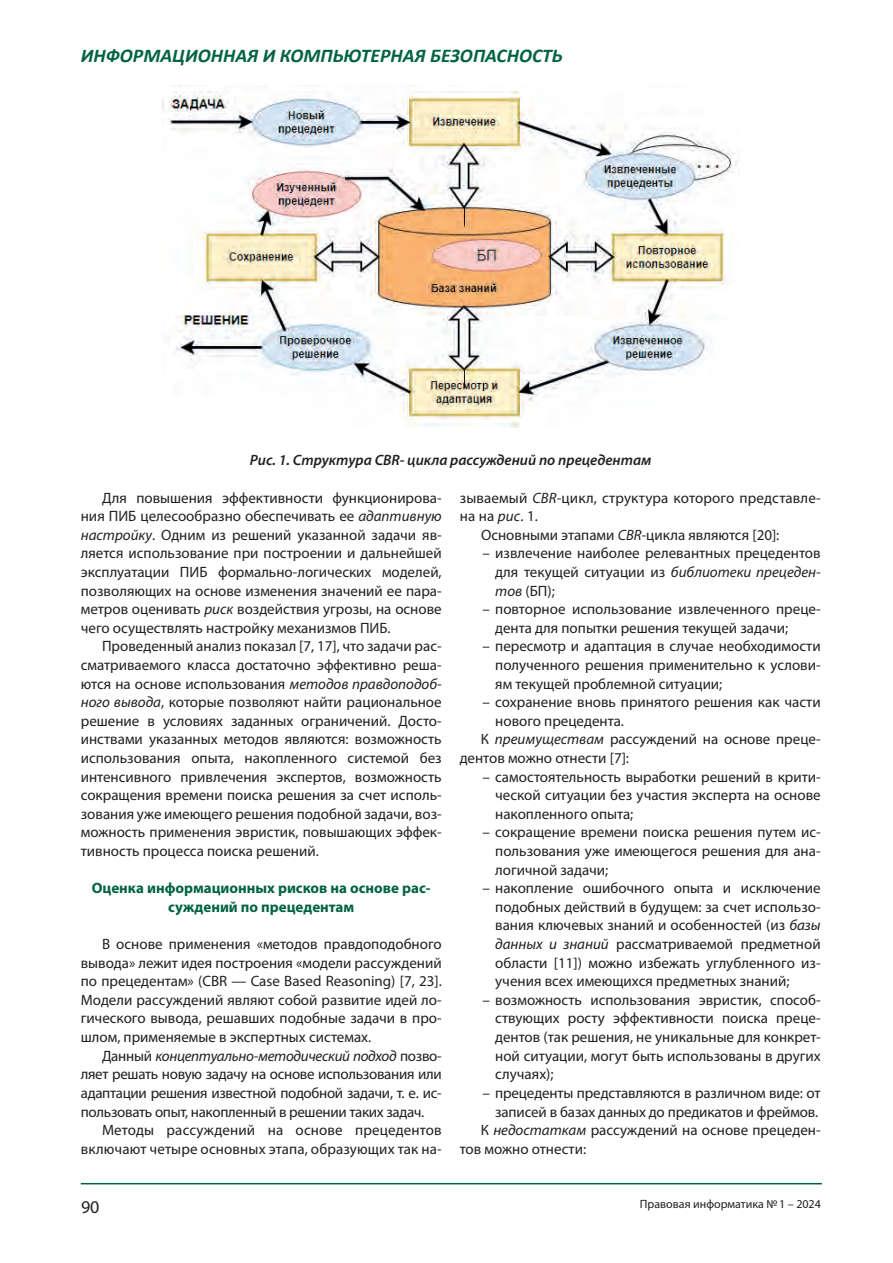
<style>
.page{position:relative;width:893px;height:1263px;background:#fff}
.page>*{position:absolute;margin:0;border:0;box-sizing:border-box;transform-origin:0 0}
.t1{font:italic 700 19.5px "Calibri";color:#00633f}
.t2{font:18px "Myriad Pro";color:#231f20}
.t3{font:15px/18.6px "Myriad Pro";color:#231f20;text-align:justify}
.t4{font:700 15px/18.6px "Myriad Pro";color:#00633f;text-align:center}
.t5{font:italic 600 15px "Myriad Pro";color:#231f20}
.t6{font:12px "Myriad Pro";color:#231f20}
.s1{font-style:italic}
</style>
<div class="page">
<hr style="left:81px;top:1183px;width:741px;height:1px;background:#00633f">
<img style="left:162px;top:85px;width:576px;height:343px">
<h1 class="t1" style="left:81px;top:44px;width:483px">ИНФОРМАЦИОННАЯ И КОМПЬЮТЕРНАЯ БЕЗОПАСНОСТЬ</h1>
<p class="t5" style="left:250px;top:451px;width:403px">Рис. 1. Структура CBR- цикла рассуждений по прецедентам</p>
<p class="t3" style="left:81px;top:488px;width:362px;text-indent:21px">Для повышения эффективности функционирова&shy;ния ПИБ целесообразно обеспечивать ее <span class="s1">адаптивную настройку</span>. Одним из решений указанной задачи яв&shy;ляется использование при построении и дальнейшей эксплуатации ПИБ формально-логических моделей, позволяющих на основе изменения значений ее пара&shy;метров оценивать <span class="s1">риск</span> воздействия угрозы, на основе чего осуществлять настройку механизмов ПИБ.</p>
<p class="t3" style="left:81px;top:637px;width:362px;text-indent:21px">Проведенный анализ показал [7, 17], что задачи рас&shy;сматриваемого класса достаточно эффективно реша&shy;ются на основе использования <span class="s1">методов правдоподоб&shy;ного вывода</span>, которые позволяют найти рациональное решение в условиях заданных ограничений. Досто&shy;инствами указанных методов являются: возможность использования опыта, накопленного системой без интенсивного привлечения экспертов, возможность сокращения времени поиска решения за счет исполь&shy;зования уже имеющего решения подобной задачи, воз&shy;можность применения эвристик, повышающих эффек&shy;тивность процесса поиска решений.</p>
<p class="t4" style="left:92px;top:878px;width:340px">Оценка информационных рисков на основе рас&shy;суждений по прецедентам</p>
<p class="t3" style="left:81px;top:934px;width:362px;text-indent:21px">В основе применения «методов правдоподобного вывода» лежит идея построения «модели рассуждений по прецедентам» (СBR — Case Based Reasoning) [7, 23].<br>Модели рассуждений являют собой развитие идей ло&shy;гического вывода, решавших подобные задачи в про&shy;шлом, применяемые в экспертных системах.</p>
<p class="t3" style="left:81px;top:1046px;width:362px;text-indent:21px">Данный <span class="s1">концептуально-методический подход</span> позво&shy;ляет решать новую задачу на основе использования или адаптации решения известной подобной задачи, т. е. ис&shy;пользовать опыт, накопленный в решении таких задач.</p>
<p class="t3" style="left:81px;top:1120px;width:362px;text-align:right">Методы рассуждений на основе прецедентов включают четыре основных этапа, образующих так на-</p>
<p class="t2" style="left:81px;top:1195px;width:20px">90</p>
<p class="t3" style="left:460px;top:488px;width:362px">зываемый <span class="s1">CBR-</span>цикл, структура которого представле-</p>
<p class="t3" style="left:460px;top:507px;width:80px">на на <span class="s1">рис</span>. 1.</p>
<p class="t3" style="left:481px;top:525px;width:300px">Основными этапами <span class="s1">CBR</span>-цикла являются [20]:</p>
<p class="t3" style="left:495px;top:544px;width:327px;text-indent:-13px">– извлечение наиболее релевантных прецедентов для текущей ситуации из <span class="s1">библиотеки прецеден&shy;тов</span> (БП);</p>
<p class="t3" style="left:495px;top:600px;width:327px;text-indent:-13px">– повторное использование извлеченного преце&shy;дента для попытки решения текущей задачи;</p>
<p class="t3" style="left:495px;top:637px;width:327px;text-indent:-13px">– пересмотр и адаптация в случае необходимости полученного решения применительно к услови&shy;ям текущей проблемной ситуации;</p>
<p class="t3" style="left:482px;top:693px;width:340px">– сохранение вновь принятого решения как части</p>
<p class="t3" style="left:495px;top:711px;width:130px">нового прецедента.</p>
<p class="t3" style="left:481px;top:730px;width:341px">К <span class="s1">преимуществам</span> рассуждений на основе преце-</p>
<p class="t3" style="left:460px;top:748px;width:171px">дентов можно отнести [7]:</p>
<p class="t3" style="left:495px;top:767px;width:327px;text-indent:-13px">– самостоятельность выработки решений в крити&shy;ческой ситуации без участия эксперта на основе накопленного опыта;</p>
<p class="t3" style="left:495px;top:823px;width:327px;text-indent:-13px">– сокращение времени поиска решения путем ис&shy;пользования уже имеющегося решения для ана&shy;логичной задачи;</p>
<p class="t3" style="left:495px;top:879px;width:327px;text-indent:-13px">– накопление ошибочного опыта и исключение подобных действий в будущем: за счет использо&shy;вания ключевых знаний и особенностей (из <span class="s1">базы данных и знаний</span> рассматриваемой предметной области [11]) можно избежать углубленного из&shy;учения всех имеющихся предметных знаний;</p>
<p class="t3" style="left:495px;top:990px;width:327px;text-indent:-13px">– возможность использования эвристик, способ&shy;ствующих росту эффективности поиска преце&shy;дентов (так решения, не уникальные для конкрет&shy;ной ситуации, могут быть использованы в других случаях);</p>
<p class="t3" style="left:482px;top:1083px;width:340px">– прецеденты представляются в различном виде: от</p>
<p class="t3" style="left:495px;top:1102px;width:325px">записей в базах данных до предикатов и фреймов.</p>
<p class="t3" style="left:481px;top:1120px;width:341px">К <span class="s1">недостаткам</span> рассуждений на основе прецеден-</p>
<p class="t3" style="left:460px;top:1139px;width:128px">тов можно отнести:</p>
<p class="t6" style="left:640px;top:1197px;width:182px">Правовая информатика №1 – 2024</p>
</div>
